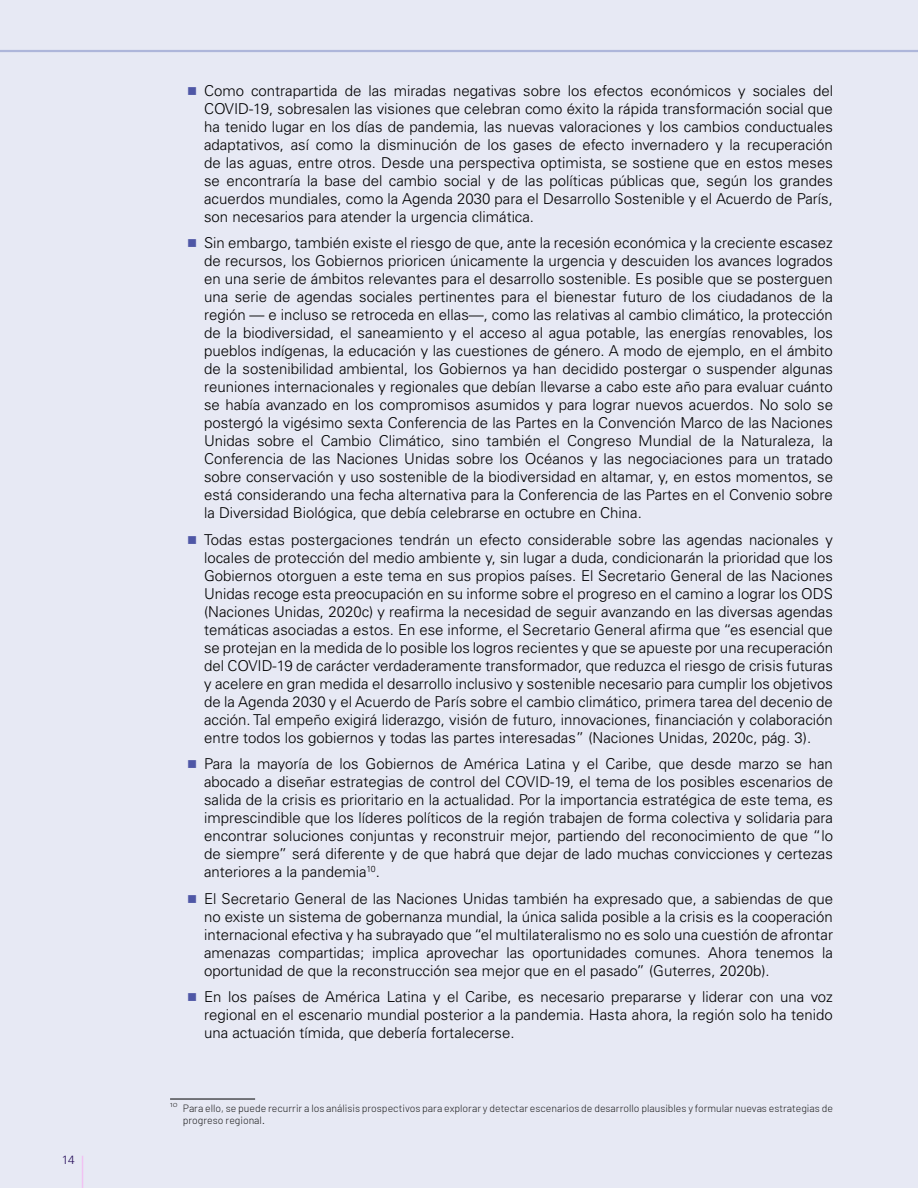
<style>
.page{position:relative;width:918px;height:1188px;background:#e7e9f4}
.page>*{position:absolute;margin:0;border:0;box-sizing:border-box;transform-origin:0 0}
.t1{font:300 15px/18px "Univers LT Std";color:#000;text-align:justify}
.t2{font:300 12px "Univers LT Std";color:#250c59}
.t3{font:300 10.5px/12.6px "Barlow";color:#1a1a1a}
</style>
<div class="page">
<hr style="left:0;top:50px;width:918px;height:2px;background:#aeb6da">
<hr style="left:82px;top:1156px;width:1px;height:32px;background:#f1c2f2">
<hr style="left:170px;top:1099px;width:85px;height:1px;background:#000">
<p class="t2" style="left:62px;top:1153px;width:14px">14</p>
<p class="t1" style="left:204px;top:82px;width:630px">Como contrapartida de las miradas negativas sobre los efectos económicos y sociales del COVID-19, sobresalen las visiones que celebran como éxito la rápida transformación social que ha tenido lugar en los días de pandemia, las nuevas valoraciones y los cambios conductuales adaptativos, así como la disminución de los gases de efecto invernadero y la recuperación de las aguas, entre otros. Desde una perspectiva optimista, se sostiene que en estos meses se encontraría la base del cambio social y de las políticas públicas que, según los grandes acuerdos mundiales, como la Agenda 2030 para el Desarrollo Sostenible y el Acuerdo de París, son necesarios para atender la urgencia climática.</p>
<p class="t1" style="left:204px;top:234px;width:630px">Sin embargo, también existe el riesgo de que, ante la recesión económica y la creciente escasez de recursos, los Gobiernos prioricen únicamente la urgencia y descuiden los avances logrados en una serie de ámbitos relevantes para el desarrollo sostenible. Es posible que se posterguen una serie de agendas sociales pertinentes para el bienestar futuro de los ciudadanos de la región — e incluso se retroceda en ellas—, como las relativas al cambio climático, la protección de la biodiversidad, el saneamiento y el acceso al agua potable, las energías renovables, los pueblos indígenas, la educación y las cuestiones de género. A modo de ejemplo, en el ámbito de la sostenibilidad ambiental, los Gobiernos ya han decidido postergar o suspender algunas reuniones internacionales y regionales que debían llevarse a cabo este año para evaluar cuánto se había avanzado en los compromisos asumidos y para lograr nuevos acuerdos. No solo se postergó la vigésimo sexta Conferencia de las Partes en la Convención Marco de las Naciones Unidas sobre el Cambio Climático, sino también el Congreso Mundial de la Naturaleza, la Conferencia de las Naciones Unidas sobre los Océanos y las negociaciones para un tratado sobre conservación y uso sostenible de la biodiversidad en altamar, y, en estos momentos, se está considerando una fecha alternativa para la Conferencia de las Partes en el Convenio sobre la Diversidad Biológica, que debía celebrarse en octubre en China.</p>
<p class="t1" style="left:204px;top:531px;width:630px">Todas estas postergaciones tendrán un efecto considerable sobre las agendas nacionales y locales de protección del medio ambiente y, sin lugar a duda, condicionarán la prioridad que los Gobiernos otorguen a este tema en sus propios países. El Secretario General de las Naciones Unidas recoge esta preocupación en su informe sobre el progreso en el camino a lograr los ODS (Naciones Unidas, 2020c) y reafirma la necesidad de seguir avanzando en las diversas agendas temáticas asociadas a estos. En ese informe, el Secretario General afirma que “es esencial que se protejan en la medida de lo posible los logros recientes y que se apueste por una recuperación del COVID-19 de carácter verdaderamente transformador, que reduzca el riesgo de crisis futuras y acelere en gran medida el desarrollo inclusivo y sostenible necesario para cumplir los objetivos de la Agenda 2030 y el Acuerdo de París sobre el cambio climático, primera tarea del decenio de acción. Tal empeño exigirá liderazgo, visión de futuro, innovaciones, financiación y colaboración entre todos los gobiernos y todas las partes interesadas” (Naciones Unidas, 2020c, pág. 3).</p>
<p class="t1" style="left:204px;top:755px;width:630px">Para la mayoría de los Gobiernos de América Latina y el Caribe, que desde marzo se han abocado a diseñar estrategias de control del COVID-19, el tema de los posibles escenarios de salida de la crisis es prioritario en la actualidad. Por la importancia estratégica de este tema, es imprescindible que los líderes políticos de la región trabajen de forma colectiva y solidaria para encontrar soluciones conjuntas y reconstruir mejor, partiendo del reconocimiento de que “lo de siempre” será diferente y de que habrá que dejar de lado muchas convicciones y certezas anteriores a la pandemia<sup>10</sup>.</p>
<p class="t1" style="left:204px;top:890px;width:630px">El Secretario General de las Naciones Unidas también ha expresado que, a sabiendas de que no existe un sistema de gobernanza mundial, la única salida posible a la crisis es la cooperación internacional efectiva y ha subrayado que “el multilateralismo no es solo una cuestión de afrontar amenazas compartidas; implica aprovechar las oportunidades comunes. Ahora tenemos la oportunidad de que la reconstrucción sea mejor que en el pasado” (Guterres, 2020b).</p>
<p class="t1" style="left:204px;top:988px;width:630px">En los países de América Latina y el Caribe, es necesario prepararse y liderar con una voz regional en el escenario mundial posterior a la pandemia. Hasta ahora, la región solo ha tenido una actuación tímida, que debería fortalecerse.</p>
<p class="t3" style="left:183px;top:1101px;width:652px;text-indent:-13px"><sup>10</sup> Para ello, se puede recurrir a los análisis prospectivos para explorar y detectar escenarios de desarrollo plausibles y formular nuevas estrategias de progreso regional.</p>
</div>
